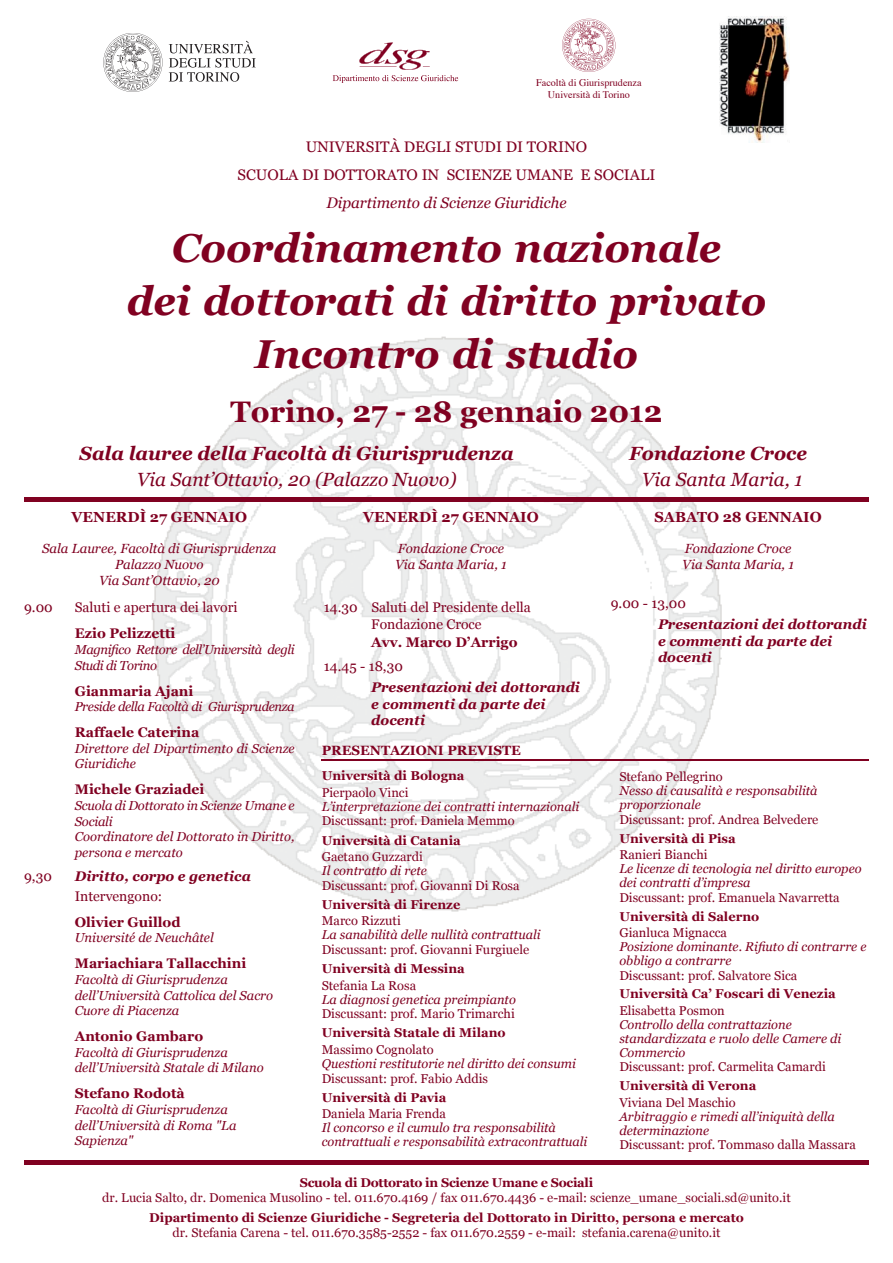
<style>
.page{position:relative;width:893px;height:1263px;background:#fff}
.page>*{position:absolute;margin:0;border:0;box-sizing:border-box;transform-origin:0 0}
.t1{font:italic 700 40.35px/52.9px "Georgia";color:#800121;text-align:center}
.t2{font:700 29.7px "Georgia";color:#800121}
.t3{font:italic 700 19.05px "Georgia";color:#800121}
.t4{font:italic 19.05px "Georgia";color:#800121}
.t5{font:15.3px/28px "Georgia";color:#800121;text-align:center}
.t6{font:italic 15.3px "Georgia";color:#800121}
.t7{font:700 14.55px "Georgia";color:#800121}
.t8{font:700 13.95px "Georgia";color:#800121}
.t9{font:italic 700 13.95px/16.6px "Georgia";color:#800121}
.t10{font:13.95px/16.6px "Georgia";color:#800121;text-align:center}
.t11{font:700 13.35px "Georgia";color:#800121}
.t12{font:italic 13.2px/15.9px "Georgia";color:#800121}
.t13{font:italic 13.05px/15.6px "Georgia";color:#800121}
.t14{font:italic 13.05px/15.6px "Georgia";letter-spacing:-.03em;color:#800121}
.t15{font:12.75px "Georgia";color:#800121}
.t16{font:italic 12.75px/14px "Georgia";color:#800121}
.t17{font:700 12.75px "Georgia";color:#800121}
.t18{font:700 12.75px "Georgia";letter-spacing:-.02em;color:#800121}
.t19{font:10.2px/12.1px "Times";color:#800121;text-align:center}
</style>
<div class="page">
<img style="left:104px;top:336px;width:684px;height:576px">
<div style="left:24px;top:1160px;width:844px;height:5px;background:#800121"></div>
<hr style="left:24px;top:498px;width:844px;height:4px;background:#800121">
<hr style="left:322px;top:759px;width:546px;height:1px;background:#800121">
<svg style="left:562px;top:19px;width:53px;height:53px"></svg>
<svg style="left:333px;top:42px;width:125px;height:41px"></svg>
<svg style="left:169px;top:41px;width:87px;height:41px"></svg>
<svg style="left:103px;top:33px;width:59px;height:59px"></svg>
<img style="left:719px;top:17px;width:70px;height:126px">
<p class="t19" style="left:536px;top:77px;width:107px">Facoltà di Giurisprudenza<br>Università di Torino</p>
<p class="t5" style="left:237px;top:133px;width:419px">UNIVERSITÀ DEGLI STUDI DI TORINO<br>SCUOLA DI DOTTORATO IN SCIENZE UMANE E SOCIALI</p>
<p class="t6" style="left:326px;top:194px;width:242px">Dipartimento di Scienze Giuridiche</p>
<h1 class="t1" style="left:127px;top:222px;width:641px">Coordinamento nazionale<br>dei dottorati di diritto privato<br>Incontro di studio</h1>
<h2 class="t2" style="left:231px;top:395px;width:433px">Torino, 27 - 28 gennaio 2012</h2>
<h3 class="t3" style="left:80px;top:443px;width:435px">Sala lauree della Facoltà di Giurisprudenza</h3>
<h3 class="t3" style="left:629px;top:443px;width:179px">Fondazione Croce</h3>
<h3 class="t4" style="left:137px;top:468px;width:321px">Via Sant’Ottavio, 20 (Palazzo Nuovo)</h3>
<h3 class="t4" style="left:641px;top:468px;width:162px">Via Santa Maria, 1</h3>
<p class="t7" style="left:72px;top:509px;width:177px">VENERDÌ 27 GENNAIO</p>
<p class="t12" style="left:42px;top:541px;width:236px;text-align:center">Sala Lauree, Facoltà di Giurisprudenza<br>Palazzo Nuovo<br>Via Sant’Ottavio, 20</p>
<p class="t10" style="left:24px;top:599px;width:30px">9.00</p>
<p class="t10" style="left:75px;top:599px;width:164px">Saluti e apertura dei lavori</p>
<p class="t8" style="left:75px;top:626px;width:102px">Ezio Pelizzetti</p>
<p class="t14" style="left:75px;top:642px;width:221px">Magnifico Rettore dell’Università degli<br>Studi di Torino</p>
<p class="t8" style="left:75px;top:683px;width:120px">Gianmaria Ajani</p>
<p class="t14" style="left:75px;top:699px;width:221px">Preside della Facoltà di Giurisprudenza</p>
<p class="t8" style="left:75px;top:724px;width:126px">Raffaele Caterina</p>
<p class="t13" style="left:75px;top:740px;width:221px">Direttore del Dipartimento di Scienze<br>Giuridiche</p>
<p class="t8" style="left:75px;top:782px;width:131px">Michele Graziadei</p>
<p class="t13" style="left:75px;top:798px;width:221px">Scuola di Dottorato in Scienze Umane e<br>Sociali<br>Coordinatore del Dottorato in Diritto, persona e mercato</p>
<p class="t10" style="left:24px;top:868px;width:29px">9,30</p>
<p class="t9" style="left:75px;top:868px;width:178px">Diritto, corpo e genetica</p>
<p class="t10" style="left:75px;top:888px;width:89px">Intervengono:</p>
<p class="t8" style="left:75px;top:914px;width:107px">Olivier Guillod</p>
<p class="t13" style="left:75px;top:930px;width:140px">Université de Neuchâtel</p>
<p class="t8" style="left:75px;top:956px;width:173px">Mariachiara Tallacchini</p>
<p class="t13" style="left:75px;top:972px;width:200px">Facoltà di Giurisprudenza dell’Università Cattolica del Sacro<br>Cuore di Piacenza</p>
<p class="t8" style="left:75px;top:1028px;width:130px">Antonio Gambaro</p>
<p class="t13" style="left:75px;top:1044px;width:190px">Facoltà di Giurisprudenza dell’Università Statale di Milano</p>
<p class="t8" style="left:75px;top:1086px;width:112px">Stefano Rodotà</p>
<p class="t13" style="left:75px;top:1102px;width:163px">Facoltà di Giurisprudenza dell’Università di Roma "La<br>Sapienza"</p>
<p class="t7" style="left:363px;top:509px;width:177px">VENERDÌ 27 GENNAIO</p>
<p class="t12" style="left:395px;top:541px;width:113px">Fondazione Croce<br>Via Santa Maria, 1</p>
<p class="t10" style="left:324px;top:599px;width:208px">14.30 Saluti del Presidente della<br>Fondazione Croce</p>
<p class="t8" style="left:371px;top:634px;width:148px">Avv. Marco D’Arrigo</p>
<p class="t10" style="left:324px;top:658px;width:80px">14.45 - 18,30</p>
<p class="t9" style="left:371px;top:679px;width:210px">Presentazioni dei dottorandi e commenti da parte dei docenti</p>
<p class="t11" style="left:322px;top:743px;width:201px">PRESENTAZIONI PREVISTE</p>
<p class="t17" style="left:322px;top:769px;width:144px">Università di Bologna</p>
<p class="t15" style="left:322px;top:785px;width:88px">Pierpaolo Vinci</p>
<p class="t16" style="left:322px;top:799px;width:259px">L’interpretazione dei contratti internazionali</p>
<p class="t15" style="left:322px;top:814px;width:195px">Discussant: prof. Daniela Memmo</p>
<p class="t17" style="left:322px;top:833px;width:141px">Università di Catania</p>
<p class="t15" style="left:322px;top:849px;width:103px">Gaetano Guzzardi</p>
<p class="t16" style="left:322px;top:864px;width:107px">Il contratto di rete</p>
<p class="t15" style="left:322px;top:878px;width:199px">Discussant: prof. Giovanni Di Rosa</p>
<p class="t17" style="left:322px;top:897px;width:140px">Università di Firenze</p>
<p class="t15" style="left:322px;top:914px;width:80px">Marco Rizzuti</p>
<p class="t16" style="left:322px;top:928px;width:220px">La sanabilità delle nullità contrattuali</p>
<p class="t15" style="left:322px;top:942px;width:209px">Discussant: prof. Giovanni Furgiuele</p>
<p class="t17" style="left:322px;top:962px;width:145px">Università di Messina</p>
<p class="t15" style="left:322px;top:978px;width:96px">Stefania La Rosa</p>
<p class="t16" style="left:322px;top:992px;width:196px">La diagnosi genetica preimpianto</p>
<p class="t15" style="left:322px;top:1007px;width:194px">Discussant: prof. Mario Trimarchi</p>
<p class="t17" style="left:322px;top:1026px;width:185px">Università Statale di Milano</p>
<p class="t15" style="left:322px;top:1042px;width:113px">Massimo Cognolato</p>
<p class="t16" style="left:322px;top:1056px;width:255px">Questioni restitutorie nel diritto dei consumi</p>
<p class="t15" style="left:322px;top:1071px;width:168px">Discussant: prof. Fabio Addis</p>
<p class="t17" style="left:322px;top:1090px;width:126px">Università di Pavia</p>
<p class="t15" style="left:322px;top:1106px;width:126px">Daniela Maria Frenda</p>
<p class="t16" style="left:322px;top:1121px;width:267px">Il concorso e il cumulo tra responsabilità contrattuali e responsabilità extracontrattuali</p>
<p class="t7" style="left:654px;top:509px;width:169px">SABATO 28 GENNAIO</p>
<p class="t12" style="left:682px;top:541px;width:113px">Fondazione Croce<br>Via Santa Maria, 1</p>
<p class="t10" style="left:610px;top:595px;width:77px">9.00 - 13,00</p>
<p class="t9" style="left:658px;top:616px;width:210px">Presentazioni dei dottorandi e commenti da parte dei docenti</p>
<p class="t15" style="left:619px;top:770px;width:105px">Stefano Pellegrino</p>
<p class="t16" style="left:619px;top:784px;width:200px">Nesso di causalità e responsabilità proporzionale</p>
<p class="t15" style="left:619px;top:812px;width:200px">Discussant: prof. Andrea Belvedere</p>
<p class="t17" style="left:619px;top:831px;width:118px">Università di Pisa</p>
<p class="t15" style="left:619px;top:847px;width:90px">Ranieri Bianchi</p>
<p class="t16" style="left:619px;top:862px;width:244px">Le licenze di tecnologia nel diritto europeo dei contratti d’impresa</p>
<p class="t15" style="left:619px;top:890px;width:222px">Discussant: prof. Emanuela Navarretta</p>
<p class="t17" style="left:619px;top:909px;width:141px">Università di Salerno</p>
<p class="t15" style="left:619px;top:925px;width:109px">Gianluca Mignacca</p>
<p class="t16" style="left:619px;top:940px;width:248px">Posizione dominante. Rifiuto di contrarre e obbligo a contrarre</p>
<p class="t15" style="left:619px;top:968px;width:179px">Discussant: prof. Salvatore Sica</p>
<p class="t17" style="left:619px;top:987px;width:218px">Università Ca’ Foscari di Venezia</p>
<p class="t15" style="left:619px;top:1003px;width:107px">Elisabetta Posmon</p>
<p class="t16" style="left:619px;top:1017px;width:223px">Controllo della contrattazione standardizzata e ruolo delle Camere di<br>Commercio</p>
<p class="t15" style="left:619px;top:1060px;width:208px">Discussant: prof. Carmelita Camardi</p>
<p class="t17" style="left:619px;top:1079px;width:138px">Università di Verona</p>
<p class="t15" style="left:619px;top:1095px;width:118px">Viviana Del Maschio</p>
<p class="t16" style="left:619px;top:1109px;width:217px">Arbitraggio e rimedi all’iniquità della determinazione</p>
<p class="t15" style="left:619px;top:1138px;width:238px">Discussant: prof. Tommaso dalla Massara</p>
<p class="t18" style="left:300px;top:1175px;width:295px">Scuola di Dottorato in Scienze Umane e Sociali</p>
<p class="t15" style="left:102px;top:1190px;width:690px">dr. Lucia Salto, dr. Domenica Musolino - tel. 011.670.4169 / fax 011.670.4436 - e-mail: scienze_umane_sociali.sd@unito.it</p>
<p class="t17" style="left:149px;top:1210px;width:596px">Dipartimento di Scienze Giuridiche - Segreteria del Dottorato in Diritto, persona e mercato</p>
<p class="t15" style="left:172px;top:1225px;width:549px">dr. Stefania Carena - tel. 011.670.3585-2552 - fax 011.670.2559 - e-mail: stefania.carena@unito.it</p>
</div>
